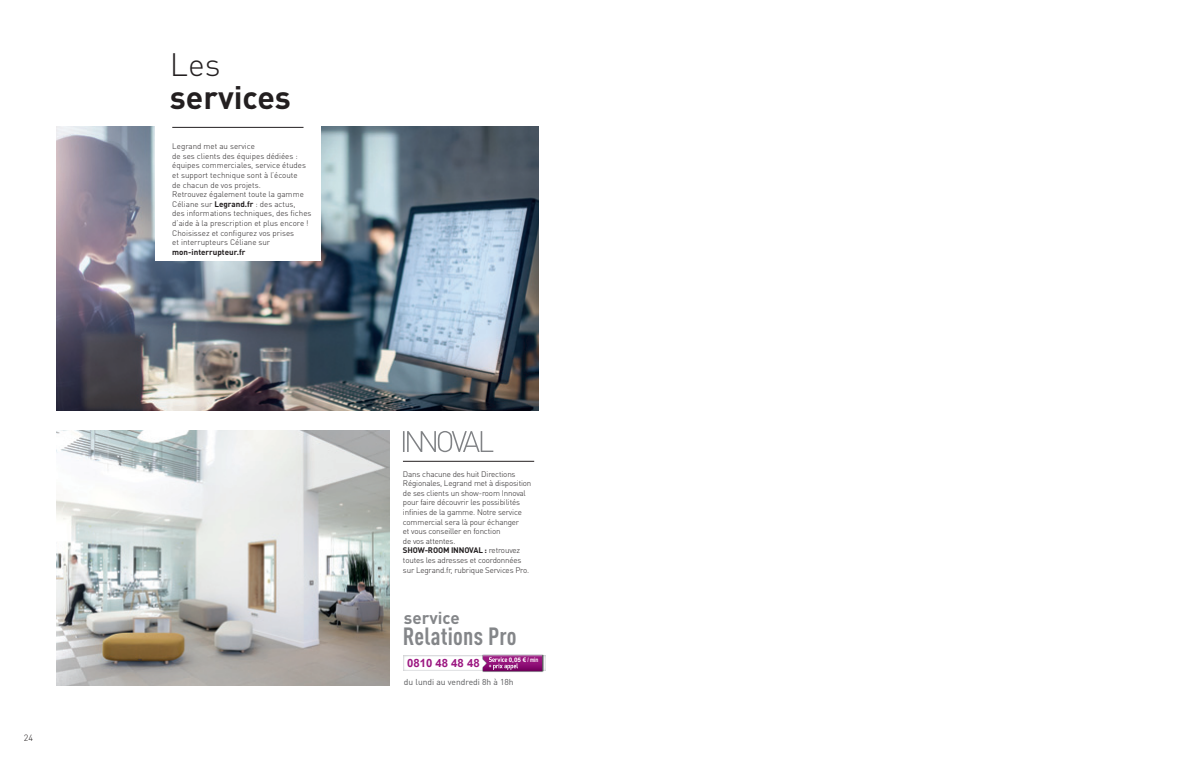
<style>
.page{position:relative;width:1191px;height:766px;background:#fff}
.page>*{position:absolute;margin:0;border:0;box-sizing:border-box;transform-origin:0 0}
.t1{font:700 32px "DIN Pro";color:#231f20}
.t2{font:300 32px "DIN Pro";color:#231f20}
.t3{font:700 condensed 24.6px "DIN Pro";letter-spacing:.01em;color:#848689}
.t4{font:700 17px "DIN Pro";color:#848689}
.t5{font:700 11.4px "Arial";color:#9c1881}
.t6{font:300 9px "DIN Pro";color:#231f20}
.t7{font:8.5px "DIN Pro";color:#57585a}
.t8{font:300 8px/9.6px "DIN Pro";color:#231f20}
.t9{font:300 8px/9.6px "DIN Pro";letter-spacing:-.02em;color:#231f20}
.t10{font:700 8px "DIN Pro";color:#231f20}
.t11{font:700 6.2px "Arial";color:#fff}
.s1{font-weight:700}
</style>
<div class="page">
<img style="left:57px;top:127px;width:482px;height:283px">
<div style="left:155px;top:119px;width:166px;height:142px;background:#fff"></div>
<hr style="left:172px;top:127px;width:131px;height:1px;background:#231f20">
<img style="left:57px;top:431px;width:333px;height:254px">
<svg style="left:403px;top:431px;width:90px;height:21px"></svg>
<img style="left:404px;top:655px;width:142px;height:15px">
<img style="left:481px;top:654px;width:62px;height:18px">
<svg style="left:483px;top:655px;width:59px;height:16px"></svg>
<hr style="left:403px;top:461px;width:131px;height:1px;background:#231f20">
<p class="t6" style="left:24px;top:734px;width:11px">24</p>
<h1 class="t2" style="left:170px;top:52px;width:52px">Les</h1>
<h1 class="t1" style="left:170px;top:85px;width:123px">services</h1>
<p class="t8" style="left:172px;top:142px;width:141px">Legrand met au service<br>de ses clients des équipes dédiées : équipes commerciales, service études et support technique sont à l’écoute<br>de chacun de vos projets.<br>Retrouvez également toute la gamme Céliane sur <span class="s1">Legrand.fr</span> : des actus,<br>des informations techniques, des fiches d’aide à la prescription et plus encore !<br>Choisissez et configurez vos prises<br>et interrupteurs Céliane sur</p>
<p class="t10" style="left:172px;top:249px;width:75px">mon-interrupteur.fr</p>
<p class="t9" style="left:403px;top:469px;width:130px">Dans chacune des huit Directions Régionales, Legrand met à disposition de ses clients un show-room Innoval pour faire découvrir les possibilités infinies de la gamme. Notre service commercial sera là pour échanger<br>et vous conseiller en fonction<br>de vos attentes.<br><span class="s1">SHOW-ROOM INNOVAL :</span> retrouvez toutes les adresses et coordonnées sur Legrand.fr, rubrique Services Pro.</p>
<h3 class="t4" style="left:404px;top:612px;width:57px">service</h3>
<h2 class="t3" style="left:403px;top:622px;width:115px">Relations Pro</h2>
<h3 class="t5" style="left:407px;top:656px;width:74px">0810 48 48 48</h3>
<p class="t11" style="left:509px;top:656px;width:31px">0,05 € / min</p>
<p class="t7" style="left:404px;top:679px;width:111px">du lundi au vendredi 8h à 18h</p>
</div>
